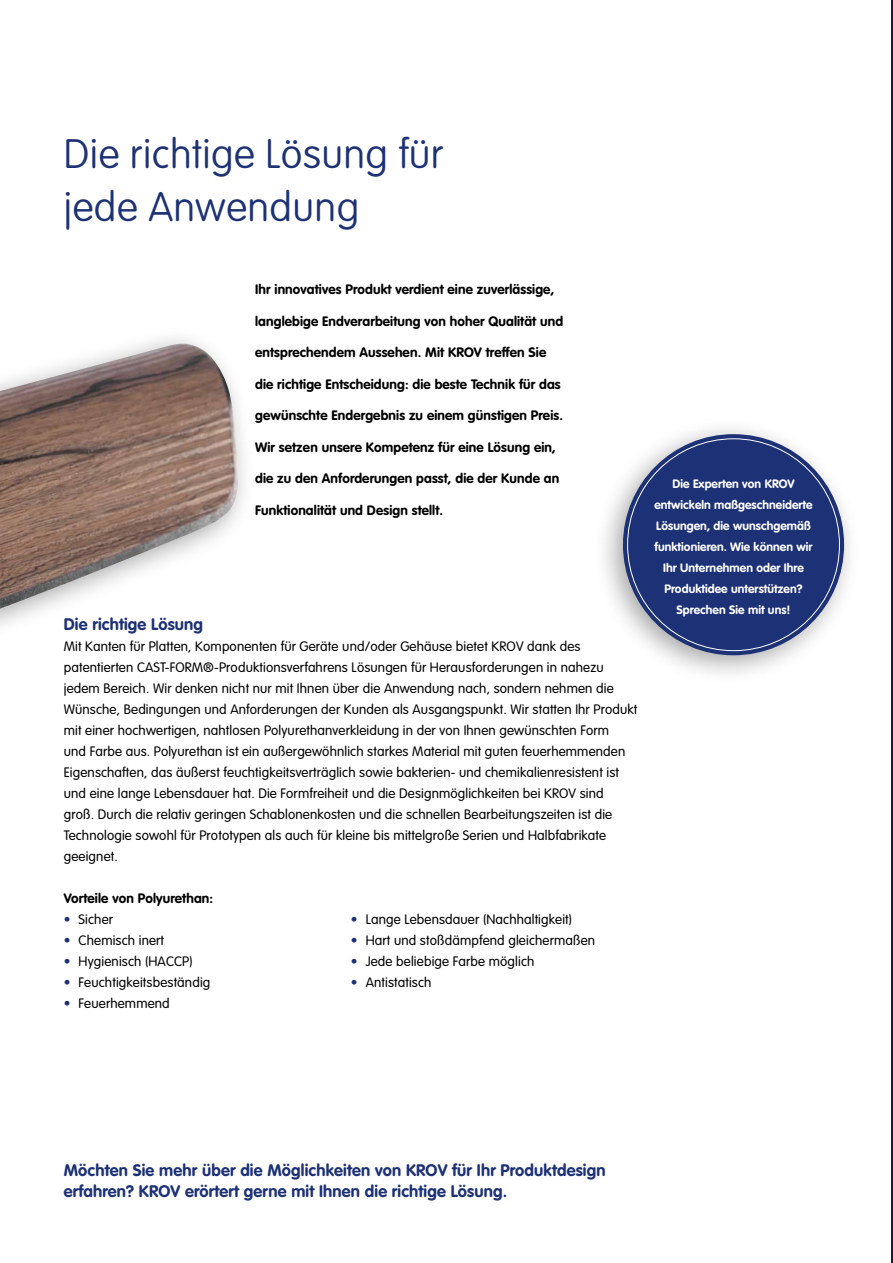
<style>
.page{position:relative;width:893px;height:1263px;background:#fff}
.page>*{position:absolute;margin:0;border:0;box-sizing:border-box;transform-origin:0 0}
.t1{font:100 40.5px/52.5px "VAG Rounded Std";letter-spacing:.01em;color:#1d3176}
.t2{font:700 16.5px/21px "VAG Rounded Std";letter-spacing:.01em;color:#1d3176}
.t3{font:300 13.5px/21px "VAG Rounded Std";letter-spacing:.01em;color:#000}
.t4{font:700 13.5px "VAG Rounded Std";letter-spacing:.01em;color:#000}
.t5{font:700 12px/21px "VAG Rounded Std";letter-spacing:.005em;color:#fff;text-align:center}
.s1{color:#1d3176}
</style>
<div class="page">
<img style="left:0;top:343px;width:240px;height:266px">
<hr style="left:892px;top:0;width:1px;height:1263px;background:#131a48">
<div style="left:593px;top:417px;width:268px;height:268px;background:#000;opacity:.35"></div>
<div style="left:623px;top:434px;width:221px;height:221px;background:#1d3176;border-radius:50%"></div>
<h1 class="t1" style="left:64px;top:129px;width:381px">Die richtige Lösung für jede Anwendung</h1>
<p class="t4" style="left:255px;top:281px;width:301px">Ihr innovatives Produkt verdient eine zuverlässige,</p>
<p class="t4" style="left:255px;top:313px;width:310px">langlebige Endverarbeitung von hoher Qualität und</p>
<p class="t4" style="left:255px;top:344px;width:293px">entsprechendem Aussehen. Mit KROV treffen Sie</p>
<p class="t4" style="left:255px;top:376px;width:307px">die richtige Entscheidung: die beste Technik für das</p>
<p class="t4" style="left:255px;top:407px;width:309px">gewünschte Endergebnis zu einem günstigen Preis.</p>
<p class="t4" style="left:255px;top:439px;width:302px">Wir setzen unsere Kompetenz für eine Lösung ein,</p>
<p class="t4" style="left:255px;top:470px;width:306px">die zu den Anforderungen passt, die der Kunde an</p>
<p class="t4" style="left:255px;top:502px;width:190px">Funktionalität und Design stellt.</p>
<p class="t2" style="left:64px;top:614px;width:141px">Die richtige Lösung</p>
<p class="t3" style="left:64px;top:636px;width:575px">Mit Kanten für Platten, Komponenten für Geräte und/oder Gehäuse bietet KROV dank des patentierten CAST-FORM®-Produktionsverfahrens Lösungen für Herausforderungen in nahezu jedem Bereich. Wir denken nicht nur mit Ihnen über die Anwendung nach, sondern nehmen die Wünsche, Bedingungen und Anforderungen der Kunden als Ausgangspunkt. Wir statten Ihr Produkt mit einer hochwertigen, nahtlosen Polyurethanverkleidung in der von Ihnen gewünschten Form<br>und Farbe aus. Polyurethan ist ein außergewöhnlich starkes Material mit guten feuerhemmenden Eigenschaften, das äußerst feuchtigkeitsverträglich sowie bakterien- und chemikalienresistent ist und eine lange Lebensdauer hat. Die Formfreiheit und die Designmöglichkeiten bei KROV sind groß. Durch die relativ geringen Schablonenkosten und die schnellen Bearbeitungszeiten ist die Technologie sowohl für Prototypen als auch für kleine bis mittelgroße Serien und Halbfabrikate geeignet.</p>
<p class="t4" style="left:64px;top:890px;width:151px">Vorteile von Polyurethan:</p>
<p class="t3" style="left:64px;top:909px;width:51px"><span class="s1">•</span> Sicher</p>
<p class="t3" style="left:64px;top:930px;width:102px"><span class="s1">•</span> Chemisch inert</p>
<p class="t3" style="left:64px;top:951px;width:130px"><span class="s1">•</span> Hygienisch (HACCP)</p>
<p class="t3" style="left:64px;top:972px;width:148px"><span class="s1">•</span> Feuchtigkeitsbeständig</p>
<p class="t3" style="left:64px;top:993px;width:108px"><span class="s1">•</span> Feuerhemmend</p>
<p class="t3" style="left:351px;top:909px;width:223px"><span class="s1">•</span> Lange Lebensdauer (Nachhaltigkeit)</p>
<p class="t3" style="left:351px;top:930px;width:246px"><span class="s1">•</span> Hart und stoßdämpfend gleichermaßen</p>
<p class="t3" style="left:351px;top:951px;width:185px"><span class="s1">•</span> Jede beliebige Farbe möglich</p>
<p class="t3" style="left:351px;top:972px;width:82px"><span class="s1">•</span> Antistatisch</p>
<p class="t5" style="left:654px;top:474px;width:160px">Die Experten von KROV entwickeln maßgeschneiderte<br>Lösungen, die wunschgemäß funktionieren. Wie können wir<br>Ihr Unternehmen oder Ihre<br>Produktidee unterstützen?<br>Sprechen Sie mit uns!</p>
<p class="t2" style="left:64px;top:1160px;width:543px">Möchten Sie mehr über die Möglichkeiten von KROV für Ihr Produktdesign erfahren? KROV erörtert gerne mit Ihnen die richtige Lösung.</p>
</div>
